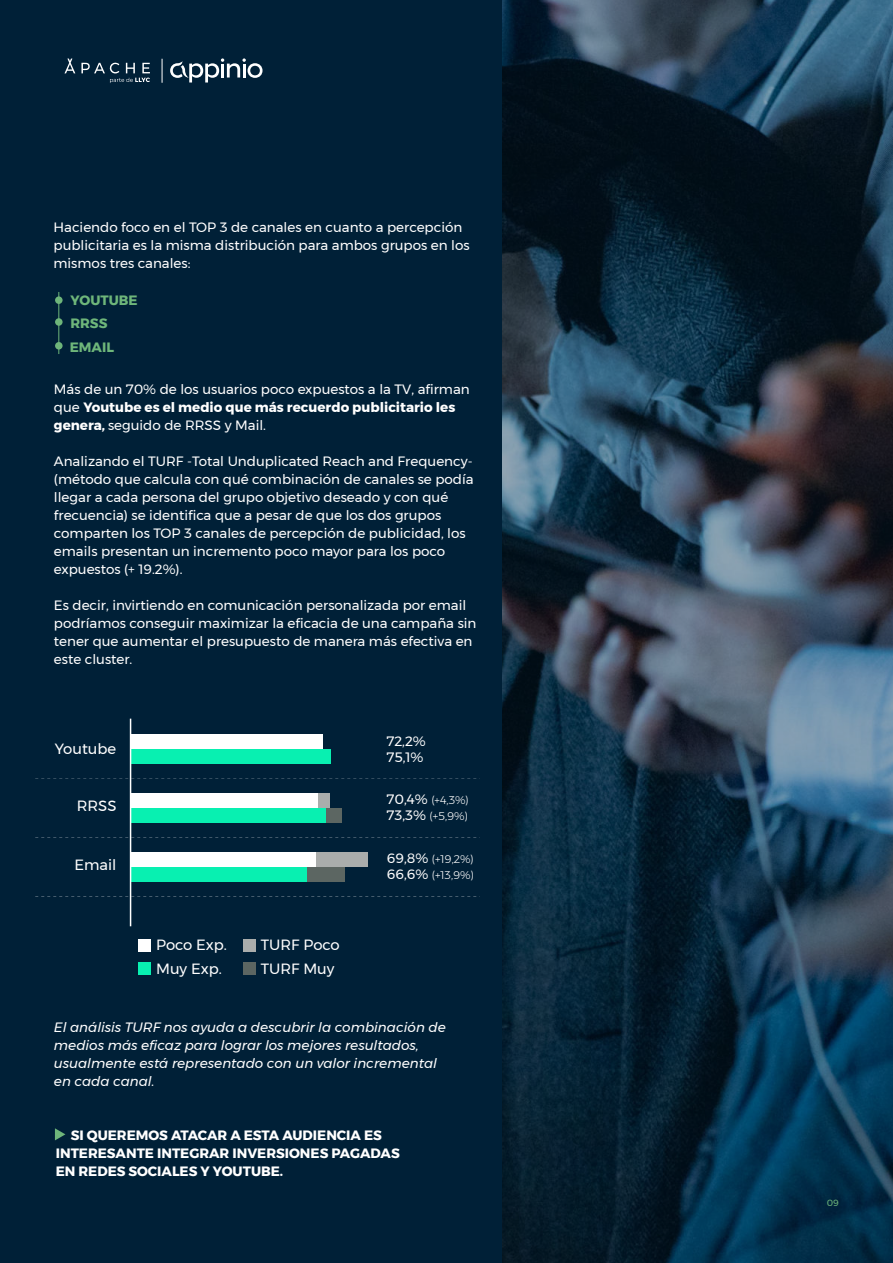
<style>
.page{position:relative;width:893px;height:1263px;background:#fff}
.page>*{position:absolute;margin:0;border:0;box-sizing:border-box;transform-origin:0 0}
.t1{font:14.85px/23.5px "Montserrat";color:#fff}
.t2{font:13.5px/18px "Montserrat";color:#fff}
.t3{font:italic 13.5px/18px "Montserrat";color:#fff}
.t4{font:700 13.5px/18px "Montserrat";color:#fff}
.t5{font:700 13.5px/22.5px "Montserrat";color:#6eb67a}
.t6{font:300 11.1px/16px "Montserrat";color:#fff}
.t7{font:9px "Montserrat";color:#6eb57a}
.s1{font-weight:700}
.s2{font-weight:400;font-size:13.5px}
</style>
<div class="page">
<div style="left:0;top:0;width:504px;height:1263px;background:#002037"></div>
<svg style="left:65px;top:58px;width:10px;height:15px"></svg>
<svg style="left:81px;top:63px;width:69px;height:20px"></svg>
<svg style="left:162px;top:59px;width:1px;height:24px"></svg>
<svg style="left:170px;top:58px;width:92px;height:24px"></svg>
<hr style="left:59px;top:292px;width:1px;height:62px;background:#6eb57a">
<div style="left:55px;top:296px;width:8px;height:8px;background:#6eb57a;border-radius:50%"></div>
<div style="left:55px;top:318px;width:8px;height:8px;background:#6eb57a;border-radius:50%"></div>
<div style="left:55px;top:342px;width:8px;height:8px;background:#6eb57a;border-radius:50%"></div>
<svg style="left:55px;top:1128px;width:10px;height:12px"></svg>
<svg style="left:502px;top:0;width:391px;height:1263px;background:#1c3548"></svg>
<div style="left:131px;top:734px;width:192px;height:15px;background:#fff"></div>
<div style="left:318px;top:793px;width:11px;height:15px;background:#aaadac"></div>
<div style="left:326px;top:808px;width:15px;height:15px;background:#5c6662"></div>
<div style="left:131px;top:749px;width:200px;height:15px;background:#08f0b1"></div>
<div style="left:131px;top:793px;width:187px;height:15px;background:#fff"></div>
<div style="left:131px;top:808px;width:195px;height:15px;background:#08f0b1"></div>
<div style="left:131px;top:852px;width:185px;height:15px;background:#fff"></div>
<div style="left:131px;top:867px;width:177px;height:15px;background:#08f0b1"></div>
<hr style="left:130px;top:719px;width:1px;height:207px;background:#fff">
<svg style="left:35px;top:837px;width:445px;height:1px"></svg>
<svg style="left:35px;top:896px;width:445px;height:1px"></svg>
<div style="left:138px;top:939px;width:13px;height:12px;background:#fff"></div>
<div style="left:138px;top:963px;width:13px;height:12px;background:#08f0b1"></div>
<div style="left:243px;top:939px;width:12px;height:12px;background:#aaadac"></div>
<div style="left:243px;top:963px;width:12px;height:12px;background:#5c6662"></div>
<div style="left:316px;top:852px;width:52px;height:15px;background:#aaadac"></div>
<div style="left:308px;top:867px;width:37px;height:15px;background:#5c6662"></div>
<p class="t2" style="left:54px;top:218px;width:418px">Haciendo foco en el TOP 3 de canales en cuanto a percepción publicitaria es la misma distribución para ambos grupos en los mismos tres canales:</p>
<p class="t5" style="left:70px;top:289px;width:69px">YOUTUBE<br>RRSS</p>
<p class="t5" style="left:70px;top:336px;width:46px">EMAIL</p>
<p class="t2" style="left:54px;top:380px;width:417px">Más de un 70% de los usuarios poco expuestos a la TV, afirman que <span class="s1">Youtube es el medio que más recuerdo publicitario les genera,</span> seguido de RRSS y Mail.</p>
<p class="t2" style="left:54px;top:452px;width:421px">Analizando el TURF -Total Unduplicated Reach and Frequency-(método que calcula con qué combinación de canales se podía llegar a cada persona del grupo objetivo deseado y con qué frecuencia) se identifica que a pesar de que los dos grupos comparten los TOP 3 canales de percepción de publicidad, los emails presentan un incremento poco mayor para los poco expuestos (+ 19.2%).</p>
<p class="t2" style="left:54px;top:596px;width:424px">Es decir, invirtiendo en comunicación personalizada por email podríamos conseguir maximizar la eficacia de una campaña sin tener que aumentar el presupuesto de manera más efectiva en este cluster.</p>
<p class="t1" style="left:55px;top:736px;width:63px">Youtube</p>
<p class="t1" style="left:77px;top:794px;width:41px">RRSS</p>
<p class="t1" style="left:75px;top:852px;width:43px">Email</p>
<p class="t1" style="left:156px;top:933px;width:72px">Poco Exp.<br>Muy Exp.</p>
<p class="t1" style="left:261px;top:933px;width:80px">TURF Poco<br>TURF Muy</p>
<p class="t2" style="left:387px;top:733px;width:41px;line-height:16px">72,2%<br>75,1%</p>
<p class="t6" style="left:387px;top:792px;width:84px"><span class="s2">70,4%</span> (+4,3%)<br><span class="s2">73,3%</span> (+5,9%)</p>
<p class="t6" style="left:387px;top:851px;width:89px"><span class="s2">69,8%</span> (+19,2%)<br><span class="s2">66,6%</span> (+13,9%)</p>
<p class="t3" style="left:54px;top:1019px;width:393px">El análisis TURF nos ayuda a descubrir la combinación de medios más eficaz para lograr los mejores resultados, usualmente está representado con un valor incremental en cada canal.</p>
<p class="t4" style="left:56px;top:1126px;width:345px;text-indent:15px">SI QUEREMOS ATACAR A ESTA AUDIENCIA ES<br>INTERESANTE INTEGRAR INVERSIONES PAGADAS<br>EN REDES SOCIALES Y YOUTUBE.</p>
<p class="t7" style="left:827px;top:1196px;width:14px">09</p>
</div>
